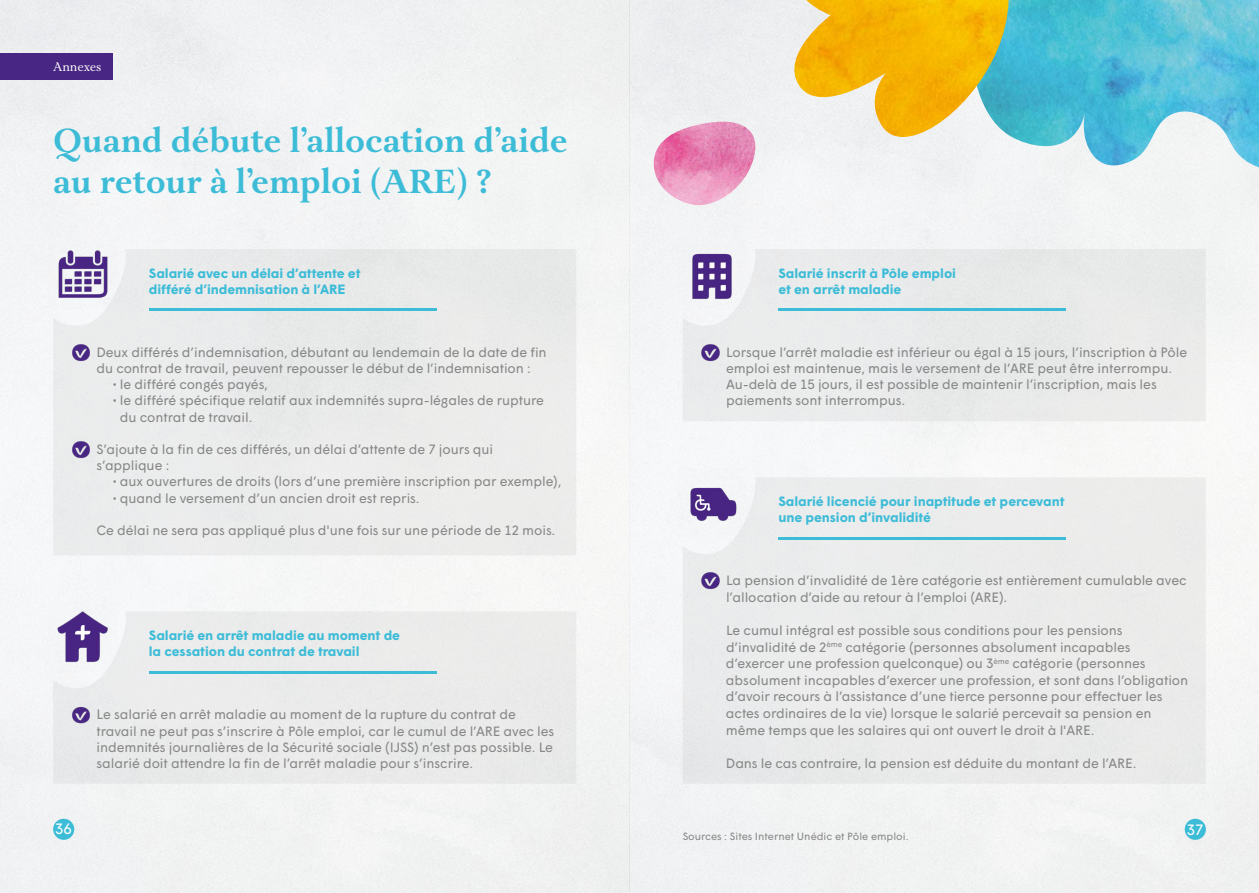
<style>
.page{position:relative;width:1259px;height:893px;background:#f2f3f3}
.page>*{position:absolute;margin:0;border:0;box-sizing:border-box;transform-origin:0 0}
.t1{font:700 34.5px/41.4px "Aria Text G1";color:#3cbcd7}
.t2{font:15px "Wigrum";color:#fff}
.t3{font:13.5px/16.2px "Wigrum";letter-spacing:-.005em;color:#878787}
.t4{font:700 13.5px/16.2px "Wigrum";letter-spacing:-.005em;color:#3cbcd7}
.t5{font:12.75px "Aria Text G1";color:#fff}
.t6{font:10.5px "Wigrum";color:#878787}
</style>
<div class="page">
<div style="left:53px;top:819px;width:21px;height:21px;background:#3cbcd7;border-radius:50%"></div>
<div style="left:1184px;top:819px;width:21px;height:21px;background:#3cbcd7;border-radius:50%"></div>
<div style="left:0;top:53px;width:112px;height:27px;background:#482683"></div>
<div style="left:53px;top:249px;width:523px;height:306px;background:#ebebeb"></div>
<hr style="left:149px;top:309px;width:287px;height:2px;background:#3cbcd7">
<img style="left:48px;top:240px;width:69px;height:69px">
<img style="left:68px;top:338px;width:26px;height:28px">
<img style="left:68px;top:435px;width:26px;height:28px">
<div style="left:682px;top:477px;width:523px;height:307px;background:#ebebeb"></div>
<hr style="left:778px;top:537px;width:288px;height:2px;background:#3cbcd7">
<img style="left:678px;top:468px;width:68px;height:69px">
<img style="left:697px;top:567px;width:26px;height:28px">
<img style="left:48px;top:602px;width:69px;height:69px">
<div style="left:53px;top:611px;width:523px;height:173px;background:#ebebeb"></div>
<hr style="left:149px;top:671px;width:287px;height:3px;background:#3cbcd7">
<img style="left:68px;top:701px;width:26px;height:28px">
<img style="left:678px;top:240px;width:68px;height:69px">
<div style="left:682px;top:249px;width:523px;height:172px;background:#e9ebeb"></div>
<hr style="left:778px;top:309px;width:288px;height:2px;background:#3cbcd7">
<img style="left:697px;top:339px;width:26px;height:27px">
<img style="left:972px;top:0;width:113px;height:146px">
<img style="left:778px;top:0;width:230px;height:137px">
<img style="left:652px;top:122px;width:104px;height:83px">
<p class="t5" style="left:53px;top:59px;width:50px">Annexes</p>
<h1 class="t1" style="left:53px;top:121px;width:516px">Quand débute l’allocation d’aide au retour à l’emploi (ARE) ?</h1>
<p class="t4" style="left:149px;top:264px;width:213px">Salarié avec un délai d’attente et différé d’indemnisation à l’ARE</p>
<p class="t3" style="left:96px;top:343px;width:452px">Deux différés d’indemnisation, débutant au lendemain de la date de fin du contrat de travail, peuvent repousser le début de l’indemnisation :</p>
<p class="t3" style="left:113px;top:375px;width:157px">• le différé congés payés,</p>
<p class="t3" style="left:120px;top:392px;width:425px;text-indent:-7px">• le différé spécifique relatif aux indemnités supra-légales de rupture du contrat de travail.</p>
<p class="t3" style="left:96px;top:440px;width:398px">S’ajoute à la fin de ces différés, un délai d’attente de 7 jours qui s’applique :</p>
<p class="t3" style="left:113px;top:473px;width:450px">• aux ouvertures de droits (lors d’une première inscription par exemple),</p>
<p class="t3" style="left:113px;top:489px;width:308px">• quand le versement d’un ancien droit est repris.</p>
<p class="t3" style="left:96px;top:521px;width:460px">Ce délai ne sera pas appliqué plus d'une fois sur une période de 12 mois.</p>
<p class="t4" style="left:149px;top:626px;width:253px">Salarié en arrêt maladie au moment de la cessation du contrat de travail</p>
<p class="t3" style="left:96px;top:705px;width:459px">Le salarié en arrêt maladie au moment de la rupture du contrat de travail ne peut pas s’inscrire à Pôle emploi, car le cumul de l’ARE avec les indemnités journalières de la Sécurité sociale (IJSS) n’est pas possible. Le salarié doit attendre la fin de l’arrêt maladie pour s’inscrire.</p>
<p class="t4" style="left:778px;top:264px;width:179px">Salarié inscrit à Pôle emploi et en arrêt maladie</p>
<p class="t3" style="left:726px;top:343px;width:463px">Lorsque l’arrêt maladie est inférieur ou égal à 15 jours, l’inscription à Pôle emploi est maintenue, mais le versement de l’ARE peut être interrompu.<br>Au-delà de 15 jours, il est possible de maintenir l’inscription, mais les paiements sont interrompus.</p>
<p class="t4" style="left:778px;top:492px;width:288px">Salarié licencié pour inaptitude et percevant une pension d’invalidité</p>
<p class="t3" style="left:726px;top:571px;width:462px;line-height:16.6px">La pension d’invalidité de 1ère catégorie est entièrement cumulable avec l’allocation d’aide au retour à l’emploi (ARE).</p>
<p class="t3" style="left:726px;top:621px;width:464px;line-height:16.6px">Le cumul intégral est possible sous conditions pour les pensions d’invalidité de 2<sup>ème</sup> catégorie (personnes absolument incapables d’exercer une profession quelconque) ou 3<sup>ème</sup> catégorie (personnes absolument incapables d’exercer une profession, et sont dans l’obligation d’avoir recours à l’assistance d’une tierce personne pour effectuer les actes ordinaires de la vie) lorsque le salarié percevait sa pension en même temps que les salaires qui ont ouvert le droit à l'ARE.</p>
<p class="t3" style="left:726px;top:754px;width:412px">Dans le cas contraire, la pension est déduite du montant de l’ARE.</p>
<p class="t2" style="left:55px;top:818px;width:18px">36</p>
<p class="t2" style="left:1186px;top:818px;width:18px">37</p>
<p class="t6" style="left:682px;top:828px;width:227px">Sources : Sites Internet Unédic et Pôle emploi.</p>
</div>
